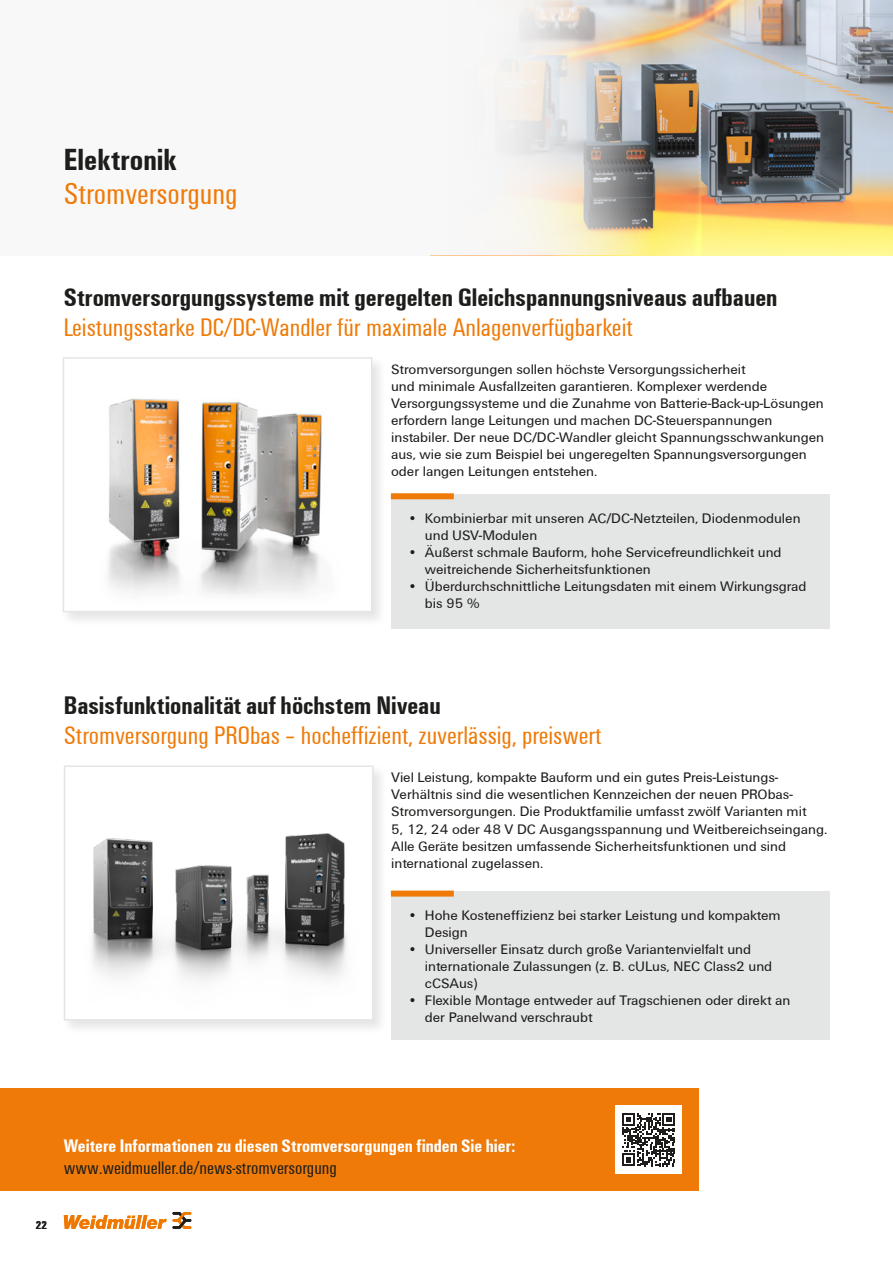
<style>
.page{position:relative;width:893px;height:1263px;background:#fff}
.page>*{position:absolute;margin:0;border:0;box-sizing:border-box;transform-origin:0 0}
.t1{font:31.5px "Weidmueller Condensed";color:#ef7a07}
.t2{font:700 31.5px "Weidmueller Condensed";color:#1d1d1b}
.t3{font:26.25px "Weidmueller Condensed";color:#ef7a07}
.t4{font:700 26.25px "Weidmueller Condensed";color:#1d1d1b}
.t5{font:700 18.75px "Weidmueller Condensed";color:#fff}
.t6{font:18.75px "Weidmueller Condensed";color:#1d1d1b}
.t7{font:14.25px/17px "Weidmueller";color:#1d1d1b}
.t8{font:700 11.7px "Weidmueller Condensed";color:#1d1d1b}
</style>
<div class="page">
<svg style="left:64px;top:1212px;width:127px;height:17px"></svg>
<div style="left:391px;top:494px;width:439px;height:135px;background:#e4e5e5"></div>
<div style="left:391px;top:493px;width:63px;height:6px;background:#ef7a07"></div>
<img style="left:652px;top:0;width:241px;height:255px">
<div style="left:0;top:0;width:430px;height:255px;background:#f8f8f8"></div>
<svg style="left:479px;top:0;width:173px;height:255px"></svg>
<div style="left:0;top:1089px;width:699px;height:102px;background:#ef7a07"></div>
<div style="left:615px;top:1106px;width:67px;height:68px;background:#fff"></div>
<svg style="left:622px;top:1113px;width:53px;height:53px"></svg>
<div style="left:62px;top:763px;width:326px;height:271px;background:#1d1d1b;opacity:.11"></div>
<img style="left:67px;top:768px;width:304px;height:249px">
<div style="left:64px;top:765px;width:310px;height:255px;border:2px solid #e4e5e5"></div>
<div style="left:391px;top:892px;width:439px;height:148px;background:#e4e5e5"></div>
<div style="left:391px;top:890px;width:63px;height:6px;background:#ef7a07"></div>
<div style="left:61px;top:355px;width:325px;height:271px;background:#1d1d1b;opacity:.11"></div>
<img style="left:66px;top:360px;width:303px;height:249px">
<div style="left:63px;top:357px;width:309px;height:255px;border:2px solid #e4e5e5"></div>
<h1 class="t2" style="left:64px;top:137px;width:114px">Elektronik</h1>
<h1 class="t1" style="left:64px;top:173px;width:175px">Stromversorgung</h1>
<h2 class="t4" style="left:64px;top:279px;width:715px">Stromversorgungssysteme mit geregelten Gleichspannungsniveaus aufbauen</h2>
<h2 class="t3" style="left:64px;top:310px;width:571px">Leistungsstarke DC/DC-Wandler für maximale Anlagenverfügbarkeit</h2>
<p class="t7" style="left:391px;top:360px;width:434px">Stromversorgungen sollen höchste Versorgungssicherheit<br>und minimale Ausfallzeiten garantieren. Komplexer werdende Versorgungssysteme und die Zunahme von Batterie-Back-up-Lösungen erfordern lange Leitungen und machen DC-Steuerspannungen instabiler. Der neue DC/DC-Wandler gleicht Spannungsschwankungen aus, wie sie zum Beispiel bei ungeregelten Spannungsversorgungen oder langen Leitungen entstehen.</p>
<p class="t7" style="left:425px;top:509px;width:377px;text-indent:-17px">• Kombinierbar mit unseren AC/DC-Netzteilen, Diodenmodulen und USV-Modulen</p>
<p class="t7" style="left:425px;top:543px;width:358px;text-indent:-17px">• Äußerst schmale Bauform, hohe Servicefreundlichkeit und weitreichende Sicherheitsfunktionen</p>
<p class="t7" style="left:425px;top:577px;width:383px;text-indent:-17px">• Überdurchschnittliche Leitungsdaten mit einem Wirkungsgrad bis 95 %</p>
<h2 class="t4" style="left:64px;top:687px;width:379px">Basisfunktionalität auf höchstem Niveau</h2>
<h2 class="t3" style="left:64px;top:718px;width:539px">Stromversorgung PRObas – hocheffizient, zuverlässig, preiswert</h2>
<p class="t7" style="left:391px;top:769px;width:438px">Viel Leistung, kompakte Bauform und ein gutes Preis-Leistungs-Verhältnis sind die wesentlichen Kennzeichen der neuen PRObas-Stromversorgungen. Die Produktfamilie umfasst zwölf Varianten mit<br>5, 12, 24 oder 48 V DC Ausgangsspannung und Weitbereichseingang.<br>Alle Geräte besitzen umfassende Sicherheitsfunktionen und sind international zugelassen.</p>
<p class="t7" style="left:425px;top:906px;width:357px;text-indent:-17px">• Hohe Kosteneffizienz bei starker Leistung und kompaktem<br>Design</p>
<p class="t7" style="left:425px;top:940px;width:349px;text-indent:-17px">• Universeller Einsatz durch große Variantenvielfalt und internationale Zulassungen (z. B. cULus, NEC Class2 und cCSAus)</p>
<p class="t7" style="left:425px;top:991px;width:367px;text-indent:-17px">• Flexible Montage entweder auf Tragschienen oder direkt an der Panelwand verschraubt</p>
<h3 class="t5" style="left:64px;top:1133px;width:453px">Weitere Informationen zu diesen Stromversorgungen finden Sie hier:</h3>
<h3 class="t6" style="left:64px;top:1155px;width:274px">www.weidmueller.de/news-stromversorgung</h3>
<p class="t8" style="left:36px;top:1217px;width:12px">22</p>
</div>
